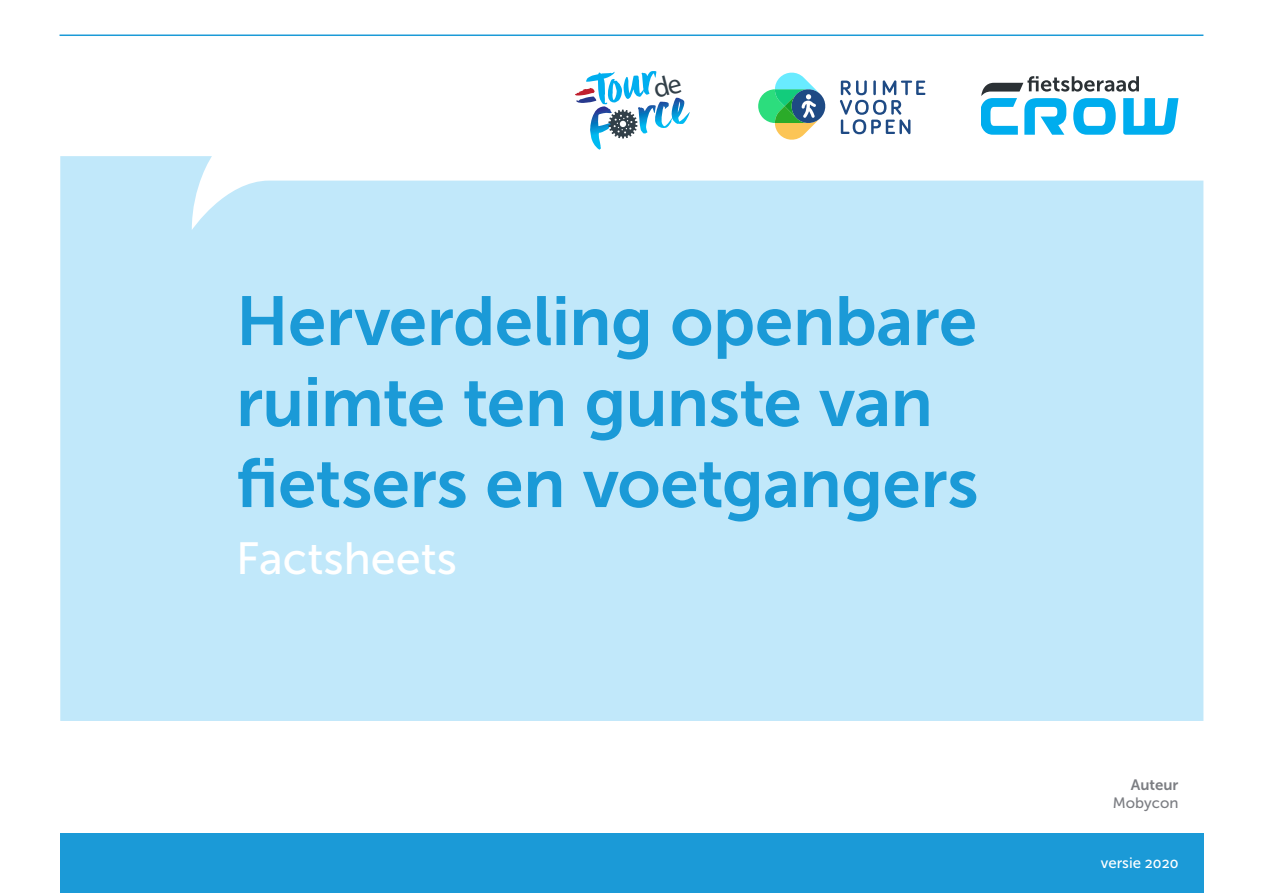
<style>
.page{position:relative;width:1263px;height:893px;background:#fff}
.page>*{position:absolute;margin:0;border:0;box-sizing:border-box;transform-origin:0 0}
.t1{font:69px/81px "Museo Sans 700";letter-spacing:-.01em;color:#1b9ad7}
.t2{font:45px "Museo Sans 500";color:#fff}
.t3{font:15px "Museo Sans 500";color:#fff}
.t4{font:15px "Museo Sans 500";color:#7b7d82}
.t5{font:15px "Museo Sans 700";color:#7b7d82}
</style>
<div class="page">
<div style="left:60px;top:156px;width:1143px;height:565px;background:#c1e8fa"></div>
<svg style="left:758px;top:73px;width:68px;height:67px"></svg>
<svg style="left:840px;top:80px;width:85px;height:54px"></svg>
<svg style="left:981px;top:76px;width:197px;height:58px"></svg>
<div style="left:60px;top:833px;width:1143px;height:60px;background:#1b9ad7"></div>
<hr style="left:60px;top:35px;width:1143px;height:1px;background:#1b9ad7">
<svg style="left:575px;top:71px;width:115px;height:79px"></svg>
<p class="t1" style="left:236px;top:281px;width:744px">Herverdeling openbare ruimte ten gunste van fietsers en voetgangers</p>
<p class="t2" style="left:236px;top:534px;width:222px">Factsheets</p>
<p class="t5" style="left:1131px;top:776px;width:49px">Auteur</p>
<p class="t4" style="left:1113px;top:795px;width:67px">Mobycon</p>
<p class="t3" style="left:1101px;top:854px;width:79px">versie 2020</p>
</div>
